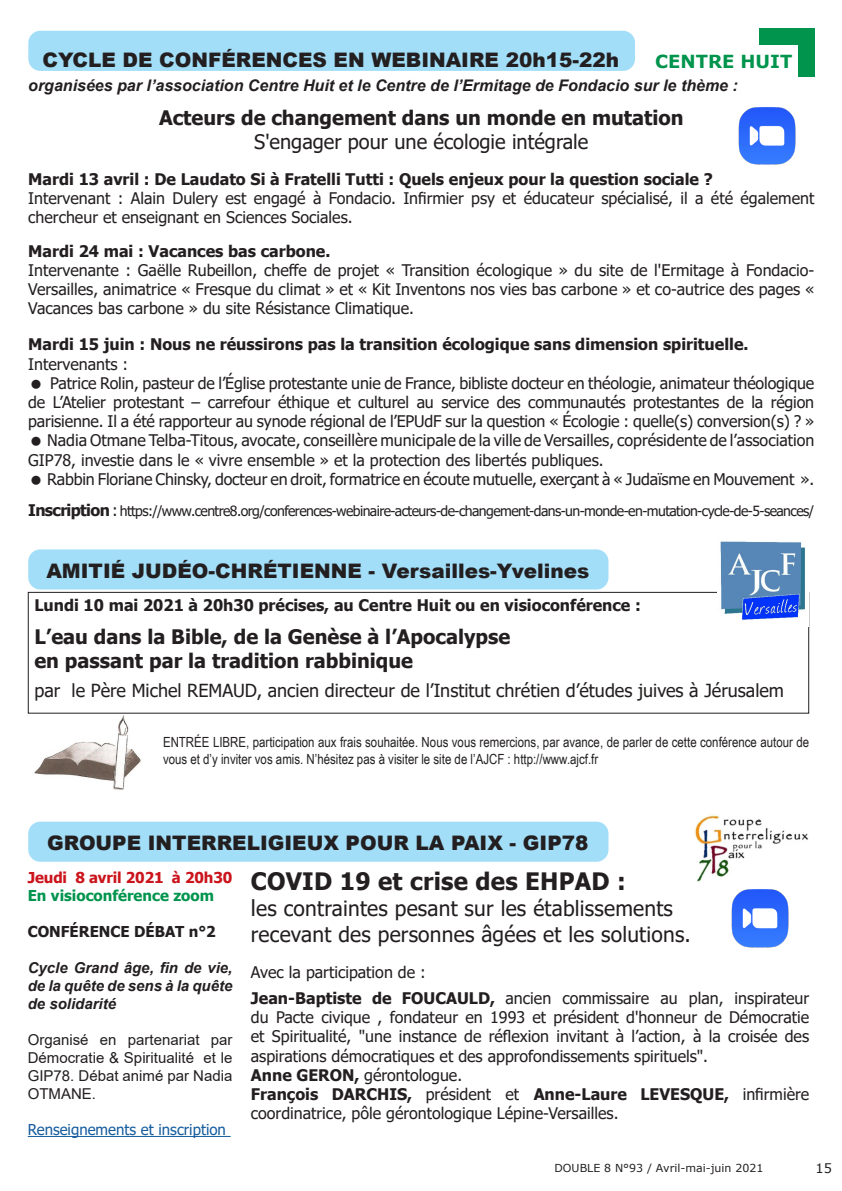
<style>
.page{position:relative;width:842px;height:1191px;background:#fff}
.page>*{position:absolute;margin:0;border:0;box-sizing:border-box;transform-origin:0 0}
.t1{font:700 24px "Tahoma";letter-spacing:.01em;color:#231f20}
.t2{font:21px "Tahoma";letter-spacing:.01em;color:#231f20}
.t3{font:900 20px "Arial";color:#231f20}
.t4{font:700 20px "Tahoma";color:#231f20}
.t5{font:20px "Tahoma";color:#231f20}
.t6{font:18px "Tahoma";color:#231f20}
.t7{font:700 18px "Verdana";color:#00944d}
.t8{font:16px/19.2px "Tahoma";color:#231f20}
.t9{font:700 16px "Tahoma";color:#231f20}
.t10{font:italic 700 16px "Arial";color:#231f20}
.t11{font:15px/18px "Arial";color:#231f20;text-align:justify}
.t12{font:italic 700 15px/18px "Arial";color:#231f20;text-align:justify}
.t13{font:15px "Tahoma";color:#175d9e}
.t14{font:700 15px "Tahoma";letter-spacing:-.01em;color:#cb141c}
.t15{font:700 15px "Tahoma";color:#00944d}
.t16{font:700 15px "Tahoma";color:#231f20}
.t17{font:14px/16.8px "Arial Narrow";color:#231f20}
.t18{font:14px "Tahoma";letter-spacing:-.04em;color:#231f20}
.t19{font:13px "Verdana";color:#231f20}
.t20{font:11px "Verdana";color:#231f20}
.s1{font-weight:700;font-size:16px}
.s2{font-size:16px}
.s3{font-size:22px}
.s4{font-weight:700}
</style>
<div class="page">
<div style="left:28px;top:31px;width:607px;height:40px;background:#a2def8;border-radius:12px"></div>
<div style="left:28px;top:592px;width:781px;height:121px;border:1px solid #231f20"></div>
<img style="left:34px;top:716px;width:107px;height:74px">
<svg style="left:759px;top:28px;width:55px;height:49px"></svg>
<div style="left:28px;top:549px;width:580px;height:40px;background:#a2def8;border-radius:12px"></div>
<img style="left:718px;top:541px;width:91px;height:85px">
<div style="left:28px;top:821px;width:580px;height:40px;background:#a2def8;border-radius:12px"></div>
<img style="left:695px;top:815px;width:113px;height:67px">
<hr style="left:28px;top:1136px;width:203px;height:1px;background:#175d9e">
<img style="left:738px;top:107px;width:58px;height:58px">
<img style="left:731px;top:889px;width:58px;height:59px">
<p class="t3" style="left:43px;top:45px;width:578px">CYCLE DE CONFÉRENCES EN WEBINAIRE 20h15-22h</p>
<p class="t7" style="left:655px;top:48px;width:139px">CENTRE HUIT</p>
<p class="t10" style="left:28px;top:75px;width:711px">organisées par l’association Centre Huit et le Centre de l’Ermitage de Fondacio sur le thème :</p>
<p class="t4" style="left:159px;top:103px;width:526px">Acteurs de changement dans un monde en mutation</p>
<p class="t5" style="left:254px;top:128px;width:336px">S'engager pour une écologie intégrale</p>
<p class="t9" style="left:28px;top:168px;width:686px">Mardi 13 avril : De Laudato Si à Fratelli Tutti : Quels enjeux pour la question sociale ?</p>
<p class="t8" style="left:28px;top:189px;width:788px">Intervenant : Alain Dulery est engagé à Fondacio. Infirmier psy et éducateur spécialisé, il a été également chercheur et enseignant en Sciences Sociales.</p>
<p class="t9" style="left:28px;top:240px;width:304px">Mardi 24 mai : Vacances bas carbone.</p>
<p class="t8" style="left:28px;top:261px;width:788px;text-align:justify">Intervenante : Gaëlle Rubeillon, cheffe de projet « Transition écologique » du site de l'Ermitage à Fondacio-Versailles, animatrice « Fresque du climat » et « Kit Inventons nos vies bas carbone » et co-autrice des pages « Vacances bas carbone » du site Résistance Climatique.</p>
<p class="t9" style="left:28px;top:333px;width:722px">Mardi 15 juin : Nous ne réussirons pas la transition écologique sans dimension spirituelle.</p>
<p class="t8" style="left:28px;top:355px;width:102px">Intervenants :</p>
<p class="t8" style="left:28px;top:374px;width:788px;text-align:justify;text-indent:22px">Patrice Rolin, pasteur de l’Église protestante unie de France, bibliste docteur en théologie, animateur théologique de L’Atelier protestant – carrefour éthique et culturel au service des communautés protestantes de la région parisienne. Il a été rapporteur au synode régional de l’EPUdF sur la question « Écologie : quelle(s) conversion(s) ? »</p>
<p class="t8" style="left:28px;top:432px;width:788px;text-indent:19px">Nadia Otmane Telba-Titous, avocate, conseillère municipale de la ville de Versailles, coprésidente de l’association<br>GIP78, investie dans le « vivre ensemble » et la protection des libertés publiques.</p>
<p class="t8" style="left:47px;top:470px;width:769px">Rabbin Floriane Chinsky, docteur en droit, formatrice en écoute mutuelle, exerçant à « Judaïsme en Mouvement ».</p>
<p class="t18" style="left:28px;top:501px;width:787px"><span class="s1">Inscription</span> <span class="s2">:</span> https://www.centre8.org/conferences-webinaire-acteurs-de-changement-dans-un-monde-en-mutation-cycle-de-5-seances/</p>
<p class="t3" style="left:46px;top:556px;width:544px">AMITIÉ JUDÉO-CHRÉTIENNE - Versailles-Yvelines</p>
<p class="t9" style="left:34px;top:594px;width:608px">Lundi 10 mai 2021 à 20h30 précises, au Centre Huit ou en visioconférence :</p>
<p class="t4" style="left:34px;top:623px;width:477px">L’eau dans la Bible, de la Genèse à l’Apocalypse</p>
<p class="t4" style="left:34px;top:647px;width:380px">en passant par la tradition rabbinique</p>
<p class="t6" style="left:34px;top:678px;width:751px">par le Père Michel REMAUD, ancien directeur de l’Institut chrétien d’études juives à Jérusalem</p>
<p class="t17" style="left:163px;top:733px;width:648px">ENTRÉE LIBRE, participation aux frais souhaitée. Nous vous remercions, par avance, de parler de cette conférence autour de vous et d’y inviter vos amis. N’hésitez pas à visiter le site de l’AJCF : http://www.ajcf.fr</p>
<p class="t3" style="left:47px;top:828px;width:543px">GROUPE INTERRELIGIEUX POUR LA PAIX - GIP78</p>
<p class="t14" style="left:28px;top:867px;width:206px">Jeudi 8 avril 2021 à 20h30</p>
<p class="t15" style="left:28px;top:885px;width:188px">En visioconférence zoom</p>
<p class="t16" style="left:28px;top:921px;width:190px">CONFÉRENCE DÉBAT n°2</p>
<p class="t12" style="left:28px;top:959px;width:206px">Cycle Grand âge, fin de vie, de la quête de sens à la quête de solidarité</p>
<p class="t11" style="left:28px;top:1030px;width:206px">Organisé en partenariat par Démocratie &amp; Spiritualité et le GIP78. Débat animé par Nadia OTMANE.</p>
<p class="t13" style="left:28px;top:1119px;width:200px">Renseignements et inscription</p>
<p class="t1" style="left:251px;top:864px;width:376px">COVID 19 et crise des EHPAD :</p>
<p class="t2" style="left:251px;top:894px;width:424px"><span class="s3">l</span>es contraintes pesant sur les établissements</p>
<p class="t2" style="left:251px;top:920px;width:442px">recevant des personnes âgées et les solutions.</p>
<p class="t8" style="left:251px;top:963px;width:176px">Avec la participation de :</p>
<p class="t8" style="left:251px;top:989px;width:560px;text-align:justify"><span class="s4">Jean-Baptiste de FOUCAULD,</span> ancien commissaire au plan, inspirateur du Pacte civique , fondateur en 1993 et président d'honneur de Démocratie et Spiritualité, "une instance de réflexion invitant à l’action, à la croisée des aspirations démocratiques et des approfondissements spirituels".</p>
<p class="t8" style="left:251px;top:1066px;width:213px"><span class="s4">Anne GERON,</span> gérontologue.</p>
<p class="t8" style="left:251px;top:1085px;width:560px"><span class="s4">François DARCHIS,</span> président et <span class="s4">Anne-Laure LEVESQUE,</span> infirmière coordinatrice, pôle gérontologique Lépine-Versailles.</p>
<p class="t20" style="left:554px;top:1160px;width:210px">DOUBLE 8 N°93 / Avril-mai-juin 2021</p>
<p class="t19" style="left:815px;top:1159px;width:18px">15</p>
</div>
